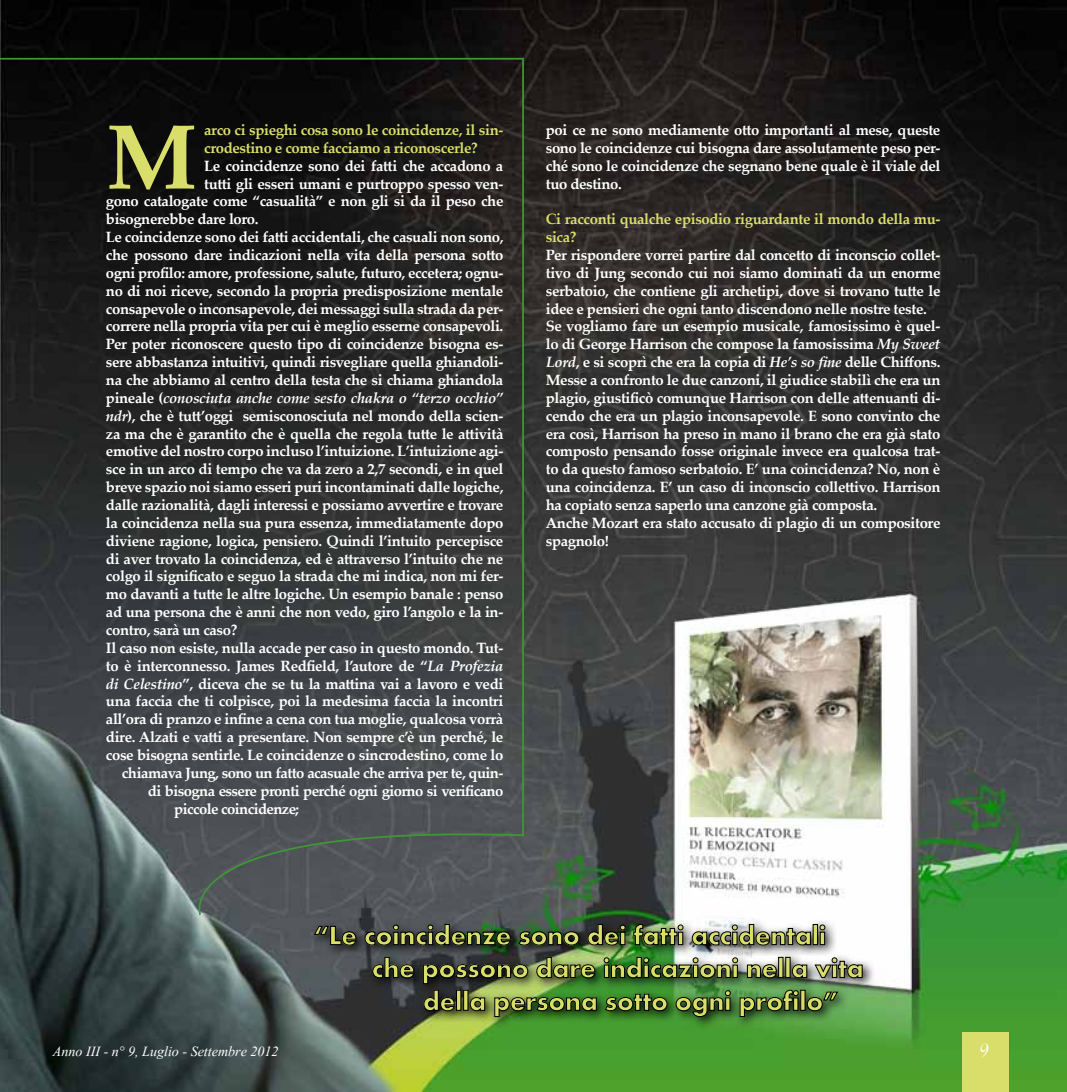
<style>
.page{position:relative;width:1067px;height:1092px;background:#fff}
.page>*{position:absolute;margin:0;border:0;box-sizing:border-box;transform-origin:0 0}
.t1{font:700 91.35px "Palatino Linotype";color:#d9de6a}
.t2{font:700 27.3px "Aharoni";letter-spacing:-.01em;color:#d9de6a}
.t3{font:22.75px "Amazone BT";color:#fff}
.t4{font:italic 17.5px "Aparajita";color:#fff}
.t5{font:700 14.88px/17.8px "Palatino Linotype";letter-spacing:-.025em;color:#fff;text-align:justify}
.t6{font:700 14.88px/17.8px "Palatino Linotype";letter-spacing:-.025em;color:#d9de6a}
.t7{font:italic 700 14.88px "Palatino Linotype";letter-spacing:-.025em;color:#fff}
.s1{font-style:normal}
.s2{font-style:italic}
</style>
<div class="page">
<img style="left:0;top:0;width:1066px;height:1091px">
<svg style="left:168px;top:824px;width:358px;height:92px;background:#53585b"></svg>
<img style="left:308px;top:917px;width:566px;height:111px">
<svg style="left:314px;top:925px;width:42px;height:20px"></svg>
<svg style="left:364px;top:924px;width:147px;height:21px;background:#27312b"></svg>
<svg style="left:518px;top:931px;width:61px;height:14px"></svg>
<svg style="left:587px;top:924px;width:38px;height:21px"></svg>
<svg style="left:633px;top:923px;width:50px;height:22px"></svg>
<svg style="left:692px;top:924px;width:119px;height:21px;background:#808181"></svg>
<div style="left:813px;top:924px;width:4px;height:20px;border:1px solid #000"></div>
<svg style="left:819px;top:924px;width:6px;height:20px"></svg>
<svg style="left:372px;top:956px;width:42px;height:22px"></svg>
<svg style="left:603px;top:956px;width:135px;height:22px;background:#486645"></svg>
<svg style="left:747px;top:964px;width:29px;height:14px"></svg>
<div style="left:778px;top:957px;width:5px;height:20px;border:1px solid #000"></div>
<div style="left:785px;top:957px;width:5px;height:20px;border:1px solid #000"></div>
<svg style="left:792px;top:964px;width:15px;height:14px"></svg>
<svg style="left:814px;top:957px;width:48px;height:21px"></svg>
<img style="left:423px;top:956px;width:174px;height:60px">
<svg style="left:605px;top:993px;width:62px;height:18px"></svg>
<svg style="left:675px;top:990px;width:55px;height:26px"></svg>
<svg style="left:739px;top:989px;width:59px;height:27px;background:#376130"></svg>
<div style="left:800px;top:989px;width:5px;height:21px;border:1px solid #000"></div>
<svg style="left:807px;top:991px;width:31px;height:20px"></svg>
<div style="left:962px;top:1032px;width:47px;height:59px;background:#d9de6a"></div>
<hr style="left:0;top:58px;width:524px;height:2px;background:#3e9834">
<hr style="left:522px;top:60px;width:2px;height:775px;background:#3e9834">
<h1 class="t1" style="left:106px;top:92px;width:93px">M</h1>
<p class="t6" style="left:204px;top:120px;width:301px">arco ci spieghi cosa sono le coincidenze, il sin&shy;crodestino e come facciamo a riconoscerle?</p>
<p class="t5" style="left:204px;top:156px;width:301px">Le coincidenze sono dei fatti che accadono a</p>
<p class="t5" style="left:204px;top:174px;width:301px">tutti gli esseri umani e purtroppo spesso ven-</p>
<p class="t5" style="left:106px;top:192px;width:399px">gono catalogate come “casualità” e non gli si da il peso che</p>
<p class="t5" style="left:106px;top:210px;width:154px">bisognerebbe dare loro.</p>
<p class="t5" style="left:106px;top:227px;width:399px">Le coincidenze sono dei fatti accidentali, che casuali non sono,</p>
<p class="t5" style="left:106px;top:245px;width:399px">che possono dare indicazioni nella vita della persona sotto</p>
<p class="t5" style="left:106px;top:263px;width:399px">ogni profilo: amore, professione, salute, futuro, eccetera; ognu-</p>
<p class="t5" style="left:106px;top:281px;width:399px">no di noi riceve, secondo la propria predisposizione mentale</p>
<p class="t5" style="left:106px;top:299px;width:399px">consapevole o inconsapevole, dei messaggi sulla strada da per-</p>
<p class="t5" style="left:106px;top:317px;width:399px">correre nella propria vita per cui è meglio esserne consapevoli.</p>
<p class="t5" style="left:106px;top:335px;width:399px">Per poter riconoscere questo tipo di coincidenze bisogna es-</p>
<p class="t5" style="left:106px;top:352px;width:399px">sere abbastanza intuitivi, quindi risvegliare quella ghiandoli-</p>
<p class="t5" style="left:106px;top:370px;width:399px">na che abbiamo al centro della testa che si chiama ghiandola</p>
<p class="t7" style="left:106px;top:387px;width:399px"><span class="s1">pineale (</span>conosciuta anche come sesto chakra o “terzo occhio”</p>
<p class="t5" style="left:106px;top:406px;width:399px"><span class="s2">ndr</span>), che è tutt’oggi semisconosciuta nel mondo della scien-</p>
<p class="t5" style="left:106px;top:424px;width:399px">za ma che è garantito che è quella che regola tutte le attività</p>
<p class="t5" style="left:106px;top:442px;width:399px">emotive del nostro corpo incluso l’intuizione. L’intuizione agi-</p>
<p class="t5" style="left:106px;top:459px;width:399px">sce in un arco di tempo che va da zero a 2,7 secondi, e in quel</p>
<p class="t5" style="left:106px;top:477px;width:399px">breve spazio noi siamo esseri puri incontaminati dalle logiche,</p>
<p class="t5" style="left:106px;top:495px;width:399px">dalle razionalità, dagli interessi e possiamo avvertire e trovare</p>
<p class="t5" style="left:106px;top:513px;width:399px">la coincidenza nella sua pura essenza, immediatamente dopo</p>
<p class="t5" style="left:106px;top:531px;width:399px">diviene ragione, logica, pensiero. Quindi l’intuito percepisce</p>
<p class="t5" style="left:106px;top:549px;width:399px">di aver trovato la coincidenza, ed è attraverso l’intuito che ne</p>
<p class="t5" style="left:106px;top:567px;width:399px">colgo il significato e seguo la strada che mi indica, non mi fer-</p>
<p class="t5" style="left:106px;top:584px;width:399px">mo davanti a tutte le altre logiche. Un esempio banale : penso</p>
<p class="t5" style="left:106px;top:602px;width:399px">ad una persona che è anni che non vedo, giro l’angolo e la in-</p>
<p class="t5" style="left:106px;top:620px;width:133px">contro, sarà un caso?</p>
<p class="t5" style="left:106px;top:638px;width:399px">Il caso non esiste, nulla accade per caso in questo mondo. Tut-</p>
<p class="t5" style="left:106px;top:656px;width:399px">to è interconnesso. James Redfield, l’autore de “<span class="s2">La Profezia</span></p>
<p class="t5" style="left:106px;top:674px;width:399px"><span class="s2">di Celestino</span>”, diceva che se tu la mattina vai a lavoro e vedi</p>
<p class="t5" style="left:106px;top:692px;width:399px">una faccia che ti colpisce, poi la medesima faccia la incontri</p>
<p class="t5" style="left:106px;top:709px;width:399px">all’ora di pranzo e infine a cena con tua moglie, qualcosa vorrà</p>
<p class="t5" style="left:106px;top:727px;width:399px">dire. Alzati e vatti a presentare. Non sempre c’è un perché, le</p>
<p class="t5" style="left:106px;top:745px;width:399px">cose bisogna sentirle. Le coincidenze o sincrodestino, come lo</p>
<p class="t5" style="left:122px;top:763px;width:383px">chiamava Jung, sono un fatto acasuale che arriva per te, quin-</p>
<p class="t5" style="left:148px;top:781px;width:357px">di bisogna essere pronti perché ogni giorno si verificano</p>
<p class="t5" style="left:174px;top:799px;width:127px">piccole coincidenze;</p>
<p class="t5" style="left:546px;top:120px;width:396px">poi ce ne sono mediamente otto importanti al mese, queste sono le coincidenze cui bisogna dare assolutamente peso per&shy;ché sono le coincidenze che segnano bene quale è il viale del tuo destino.</p>
<p class="t6" style="left:546px;top:210px;width:396px">Ci racconti qualche episodio riguardante il mondo della mu&shy;sica?</p>
<p class="t5" style="left:546px;top:245px;width:396px;text-align:left">Per rispondere vorrei partire dal concetto di inconscio collet&shy;tivo di Jung secondo cui noi siamo dominati da un enorme serbatoio, che contiene gli archetipi, dove si trovano tutte le idee e pensieri che ogni tanto discendono nelle nostre teste.<br>Se vogliamo fare un esempio musicale, famosissimo è quel&shy;lo di George Harrison che compose la famosissima <span class="s2">My Sweet Lord</span>, e si scoprì che era la copia di <span class="s2">He’s so fine</span> delle Chiffons.<br>Messe a confronto le due canzoni, il giudice stabilì che era un plagio, giustificò comunque Harrison con delle attenuanti di&shy;cendo che era un plagio inconsapevole. E sono convinto che era così, Harrison ha preso in mano il brano che era già stato composto pensando fosse originale invece era qualcosa trat&shy;to da questo famoso serbatoio. E’ una coincidenza? No, non è una coincidenza. E’ un caso di inconscio collettivo. Harrison ha copiato senza saperlo una canzone già composta.<br>Anche Mozart era stato accusato di plagio di un compositore spagnolo!</p>
<h2 class="t2" style="left:313px;top:924px;width:514px">“Le coincidenze sono dei fatti accidentali</h2>
<h2 class="t2" style="left:372px;top:957px;width:493px">che possono dare indicazioni nella vita</h2>
<h2 class="t2" style="left:423px;top:990px;width:417px">della persona sotto ogni profilo”</h2>
<p class="t4" style="left:53px;top:1042px;width:227px">Anno III - n° 9, Luglio - Settembre 2012</p>
<h3 class="t3" style="left:979px;top:1036px;width:12px">9</h3>
</div>
